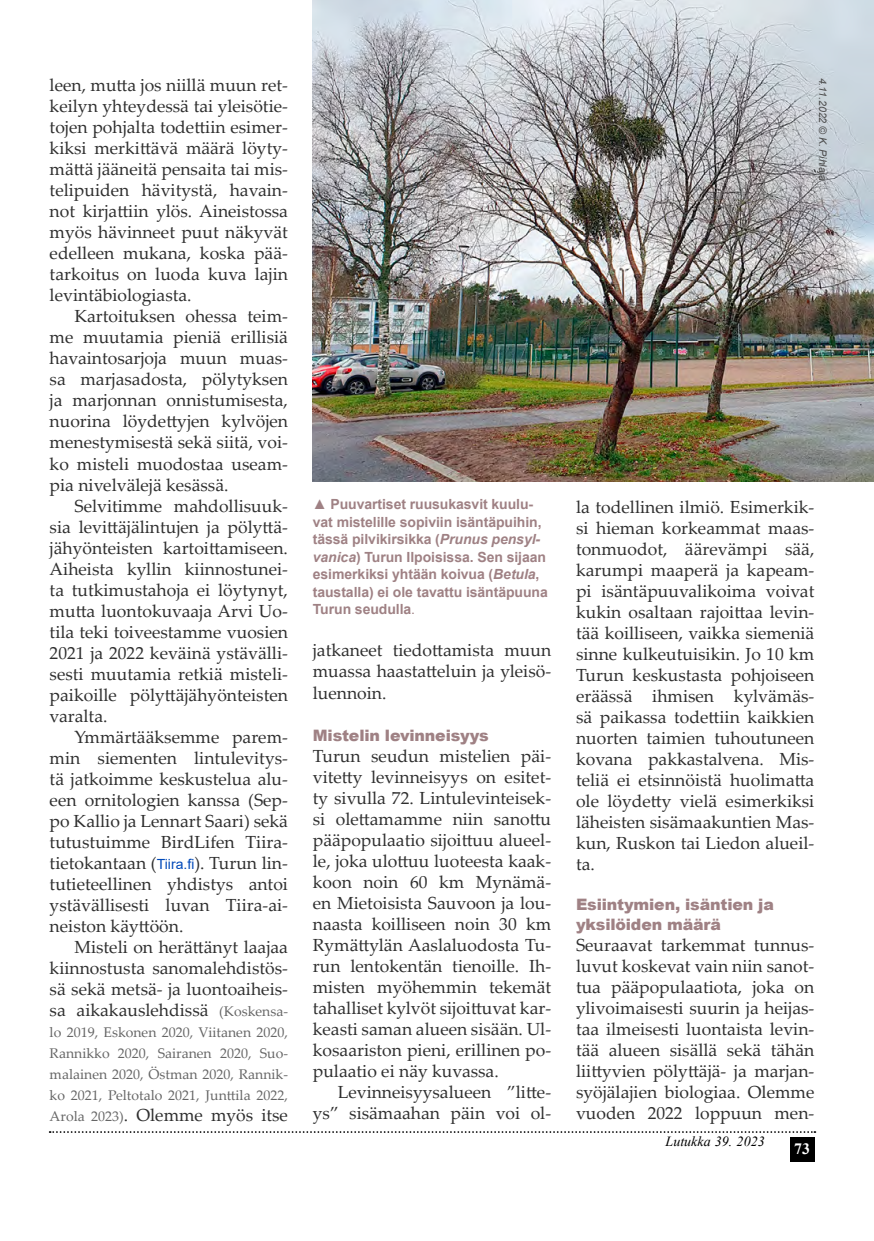
<style>
.page{position:relative;width:874px;height:1241px;background:#fff}
.page>*{position:absolute;margin:0;border:0;box-sizing:border-box;transform-origin:0 0}
.t1{font:17.5px/21px "Palatino Linotype";color:#2f2f2f;text-align:justify}
.t2{font:900 15.75px/19.2px "Arial";letter-spacing:-.01em;color:#9f8184}
.t3{font:700 15.75px "Times New Roman";color:#fff}
.t4{font:700 14px/17.5px "Arial";letter-spacing:-.005em;color:#9f8184}
.t5{font:14px/21px "Palatino Linotype";color:#666;text-align:justify}
.t6{font:italic 14px "Times New Roman";color:#000}
.t7{font:italic 10.5px "Arial";letter-spacing:-.01em;color:#4b4b4b}
.s1{font-family:"Arial";font-size:14px;color:#0049b9}
.s2{font-size:14px;color:#666}
.s3{font-style:italic}
.s4{font-weight:400}
</style>
<div class="page">
<svg style="left:50px;top:1131px;width:765px;height:1px"></svg>
<div style="left:789px;top:1136px;width:25px;height:25px;background:#000"></div>
<img style="left:313px;top:0;width:560px;height:481px">
<p class="t1" style="left:50px;top:74px;width:240px">leen, mutta jos niillä muun ret&shy;keilyn yhteydessä tai yleisötie&shy;tojen pohjalta todettiin esimer&shy;kiksi merkittävä määrä löyty&shy;mättä jääneitä pensaita tai mis&shy;telipuiden hävitystä, havain&shy;not kirjattiin ylös. Aineistossa myös hävinneet puut näkyvät edelleen mukana, koska pää&shy;tarkoitus on luoda kuva lajin levintäbiologiasta.</p>
<p class="t1" style="left:50px;top:305px;width:240px;text-indent:25px">Kartoituksen ohessa teim&shy;me muutamia pieniä erillisiä havaintosarjoja muun muas&shy;sa marjasadosta, pölytyksen ja marjonnan onnistumisesta, nuorina löydettyjen kylvöjen menestymisestä sekä siitä, voi&shy;ko misteli muodostaa useam&shy;pia nivelvälejä kesässä.</p>
<p class="t1" style="left:50px;top:494px;width:240px;text-indent:25px">Selvitimme mahdollisuuk&shy;sia levittäjälintujen ja pölyttä&shy;jähyönteisten kartoittamiseen.<br>Aiheista kyllin kiinnostunei&shy;ta tutkimustahoja ei löytynyt, mutta luontokuvaaja Arvi Uo&shy;tila teki toiveestamme vuosien 2021 ja 2022 keväinä ystävälli&shy;sesti muutamia retkiä misteli&shy;paikoille pölyttäjähyönteisten varalta.</p>
<p class="t1" style="left:50px;top:725px;width:240px;text-indent:25px">Ymmärtääksemme parem&shy;min siementen lintulevitys&shy;tä jatkoimme keskustelua alu&shy;een ornitologien kanssa (Sep&shy;po Kallio ja Lennart Saari) sekä tutustuimme BirdLifen Tiira&shy;tietokantaan (<span class="s1">Tiira.fi</span>). Turun lin&shy;tutieteellinen yhdistys antoi ystävällisesti luvan Tiira-ai&shy;neiston käyttöön.</p>
<p class="t1" style="left:50px;top:935px;width:240px;text-indent:25px">Misteli on herättänyt laajaa kiinnostusta sanomalehdistös&shy;sä sekä metsä- ja luontoaiheis&shy;sa aikakauslehdissä <span class="s2">(Koskensa-</span></p>
<p class="t5" style="left:50px;top:1020px;width:240px">lo 2019, Eskonen 2020, Viitanen 2020, Rannikko 2020, Sairanen 2020, Suo&shy;malainen 2020, Östman 2020, Rannik&shy;ko 2021, Peltotalo 2021, Junttila 2022,</p>
<p class="t1" style="left:50px;top:1103px;width:240px"><span class="s2">Arola 2023)</span>. Olemme myös itse</p>
<p class="t4" style="left:313px;top:495px;width:236px">▲ Puuvartiset ruusukasvit kuulu&shy;vat mistelille sopiviin isäntäpuihin, tässä pilvikirsikka (<span class="s3">Prunus pensyl&shy;vanica</span>) Turun Ilpoisissa. Sen sijaan esimerkiksi yhtään koivua (<span class="s3">Betula</span>, taustalla) ei ole tavattu isäntäpuuna Turun seudulla<span class="s4">.</span></p>
<p class="t1" style="left:313px;top:639px;width:240px">jatkaneet tiedottamista muun muassa haastatteluin ja yleisö&shy;luennoin.</p>
<p class="t2" style="left:313px;top:724px;width:177px">Mistelin levinneisyys</p>
<p class="t1" style="left:313px;top:744px;width:240px">Turun seudun mistelien päi&shy;vitetty levinneisyys on esitet&shy;ty sivulla 72. Lintulevinteisek&shy;si olettamamme niin sanottu pääpopulaatio sijoittuu alueel&shy;le, joka ulottuu luoteesta kaak&shy;koon noin 60 km Mynämä&shy;en Mietoisista Sauvoon ja lou&shy;naasta koilliseen noin 30 km Rymättylän Aaslaluodosta Tu&shy;run lentokentän tienoille. Ih&shy;misten myöhemmin tekemät tahalliset kylvöt sijoittuvat kar&shy;keasti saman alueen sisään. Ul&shy;kosaariston pieni, erillinen po&shy;pulaatio ei näy kuvassa.</p>
<p class="t1" style="left:313px;top:1080px;width:240px;text-align:right">Levinneisyysalueen ”litte&shy;ys” sisämaahan päin voi ol-</p>
<p class="t7" style="left:829px;top:78px;width:104px;rotate:90deg">4.11.2022 © K. Pihlaja</p>
<p class="t1" style="left:575px;top:495px;width:240px">la todellinen ilmiö. Esimerkik&shy;si hieman korkeammat maas&shy;tonmuodot, äärevämpi sää, karumpi maaperä ja kapeam&shy;pi isäntäpuuvalikoima voivat kukin osaltaan rajoittaa levin&shy;tää koilliseen, vaikka siemeniä sinne kulkeutuisikin. Jo 10 km Turun keskustasta pohjoiseen eräässä ihmisen kylvämäs&shy;sä paikassa todettiin kaikkien nuorten taimien tuhoutuneen kovana pakkastalvena. Mis&shy;teliä ei etsinnöistä huolimatta ole löydetty vielä esimerkiksi läheisten sisämaakuntien Mas&shy;kun, Ruskon tai Liedon alueil&shy;ta.</p>
<p class="t2" style="left:575px;top:894px;width:199px">Esiintymien, isäntien ja yksilöiden määrä</p>
<p class="t1" style="left:575px;top:933px;width:240px">Seuraavat tarkemmat tunnus&shy;luvut koskevat vain niin sanot&shy;tua pääpopulaatiota, joka on ylivoimaisesti suurin ja heijas&shy;taa ilmeisesti luontaista levin&shy;tää alueen sisällä sekä tähän liittyvien pölyttäjä- ja marjan&shy;syöjälajien biologiaa. Olemme vuoden 2022 loppuun men-</p>
<p class="t6" style="left:665px;top:1131px;width:101px">Lutukka 39. 2023</p>
<p class="t3" style="left:793px;top:1136px;width:17px">73</p>
</div>
